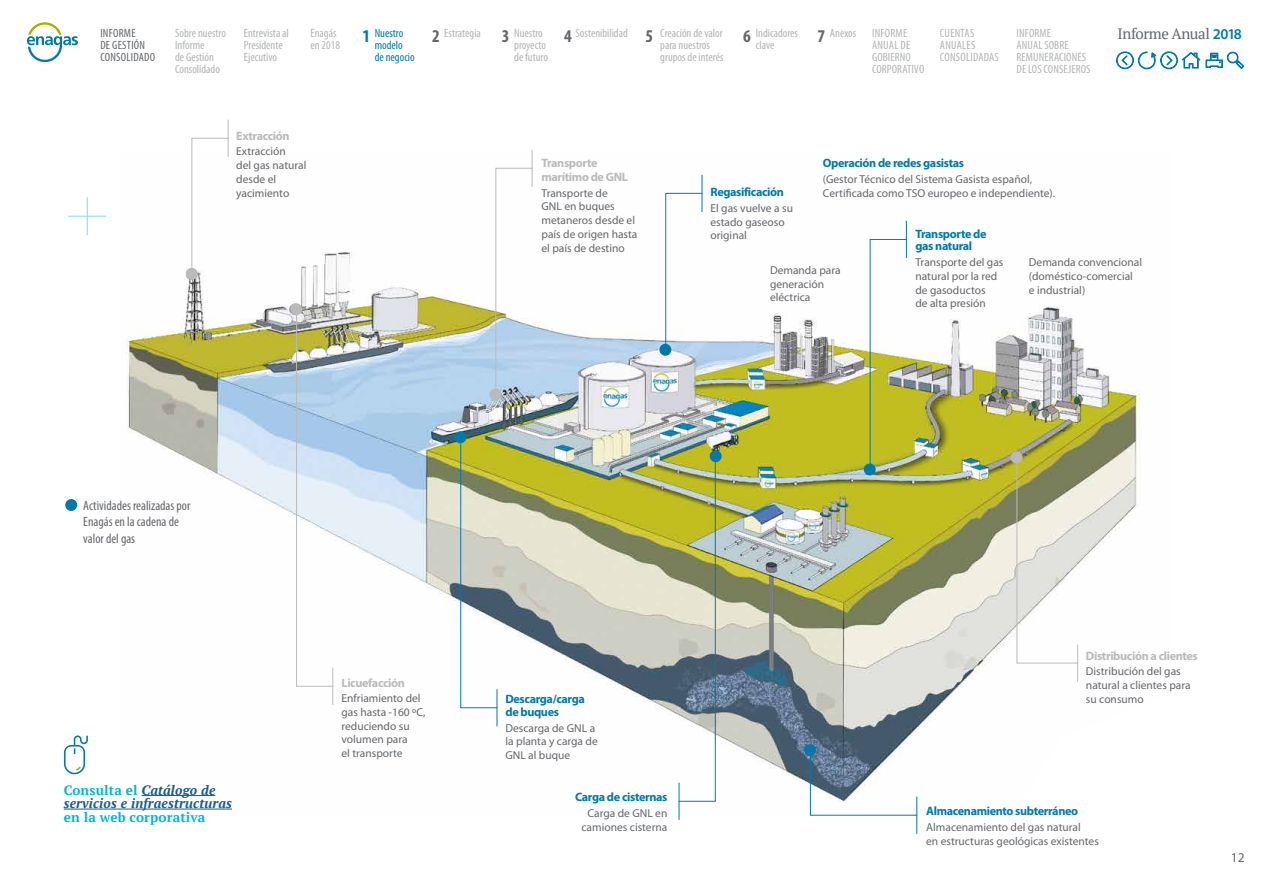
<style>
.page{position:relative;width:1276px;height:893px;background:#fff}
.page>*{position:absolute;margin:0;border:0;box-sizing:border-box;transform-origin:0 0}
.t1{font:700 condensed 18px "Myriad Pro";color:#63666a}
.t2{font:700 condensed 18px "Myriad Pro";color:#007aae}
.t3{font:15px "Enagas PT Serif";letter-spacing:-.025em;color:#63666a}
.t4{font:condensed 13.5px/16.2px "Myriad Pro";color:#63666a}
.t5{font:italic 700 13.5px/13.5px "Enagas PT Serif";letter-spacing:.01em;color:#165b9a}
.t6{font:700 13.5px "Enagas PT Serif";letter-spacing:.01em;color:#00b5e2}
.t7{font:13.5px "Myriad Pro";color:#63666a}
.t8{font:700 12.15px/12.6px "Myriad Pro";letter-spacing:-.03em;color:#007aae}
.t9{font:700 12.15px/14.5px "Myriad Pro";letter-spacing:-.03em;color:#b9babc}
.t10{font:condensed 12px/12px "Myriad Pro";color:#b1b3b5}
.t11{font:condensed 12px/12px "Myriad Pro";letter-spacing:.02em;color:#63666a}
.t12{font:condensed 12px/12px "Myriad Pro";letter-spacing:.02em;color:#b1b3b5}
.t13{font:condensed 12px/12px "Myriad Pro";color:#007aae}
.t14{font:11.55px/13.8px "Myriad Pro";color:#63666a}
.s1{font-family:"Myriad Pro";font-weight:600;color:#007aae}
.s2{font-style:normal;color:#00b5e2}
</style>
<div class="page">
<hr style="left:87px;top:197px;width:1px;height:38px;background:#80daf0">
<hr style="left:68px;top:216px;width:38px;height:1px;background:#80daf0">
<svg style="left:1116px;top:51px;width:128px;height:19px"></svg>
<svg style="left:27px;top:22px;width:51px;height:40px"></svg>
<img style="left:121px;top:153px;width:1021px;height:663px">
<div style="left:186px;top:268px;width:12px;height:12px;background:#b9babc;border-radius:50%"></div>
<div style="left:290px;top:303px;width:12px;height:12px;background:#b9babc;border-radius:50%"></div>
<div style="left:489px;top:389px;width:12px;height:12px;background:#b9babc;border-radius:50%"></div>
<div style="left:1010px;top:451px;width:12px;height:12px;background:#b9babc;border-radius:50%"></div>
<div style="left:454px;top:431px;width:12px;height:12px;background:#007aae;border-radius:50%"></div>
<div style="left:659px;top:344px;width:12px;height:12px;background:#007aae;border-radius:50%"></div>
<div style="left:709px;top:450px;width:12px;height:12px;background:#007aae;border-radius:50%"></div>
<div style="left:804px;top:744px;width:12px;height:12px;background:#007aae;border-radius:50%"></div>
<div style="left:863px;top:463px;width:12px;height:12px;background:#007aae;border-radius:50%"></div>
<div style="left:65px;top:499px;width:12px;height:12px;background:#007aae;border-radius:50%"></div>
<hr style="left:228px;top:120px;width:1px;height:37px;background:#b9babc">
<svg style="left:191px;top:137px;width:38px;height:132px"></svg>
<hr style="left:332px;top:668px;width:1px;height:37px;background:#b9babc">
<svg style="left:296px;top:310px;width:38px;height:377px"></svg>
<hr style="left:532px;top:150px;width:1px;height:37px;background:#b9babc">
<svg style="left:495px;top:167px;width:38px;height:226px"></svg>
<hr style="left:1077px;top:644px;width:1px;height:38px;background:#b9babc">
<svg style="left:1016px;top:460px;width:62px;height:204px"></svg>
<hr style="left:701px;top:175px;width:1px;height:37px;background:#007aae">
<svg style="left:665px;top:193px;width:38px;height:155px"></svg>
<hr style="left:496px;top:689px;width:1px;height:37px;background:#007aae">
<svg style="left:460px;top:443px;width:38px;height:265px"></svg>
<hr style="left:678px;top:783px;width:1px;height:37px;background:#007aae">
<img style="left:678px;top:456px;width:38px;height:346px">
<hr style="left:916px;top:797px;width:1px;height:37px;background:#007aae">
<svg style="left:809px;top:749px;width:109px;height:67px"></svg>
<hr style="left:906px;top:221px;width:1px;height:37px;background:#007aae">
<svg style="left:869px;top:239px;width:38px;height:228px"></svg>
<hr style="left:142px;top:795px;width:73px;height:1px;background:#165b9a">
<hr style="left:64px;top:809px;width:168px;height:1px;background:#165b9a">
<svg style="left:64px;top:735px;width:24px;height:39px"></svg>
<p class="t13" style="left:375px;top:27px;width:30px">Nuestro</p>
<p class="t3" style="left:1117px;top:24px;width:126px">Informe Anual <span class="s1">2018</span></p>
<p class="t13" style="left:375px;top:39px;width:42px">modelo de negocio</p>
<p class="t10" style="left:175px;top:27px;width:52px">Sobre nuestro<br>Informe<br>de Gestión<br>Consolidado</p>
<p class="t10" style="left:444px;top:27px;width:38px">Estrategia</p>
<p class="t10" style="left:514px;top:27px;width:35px">Nuestro proyecto de futuro</p>
<p class="t10" style="left:575px;top:27px;width:54px">Sostenibilidad</p>
<p class="t10" style="left:660px;top:27px;width:65px">Creación de valor para nuestros grupos de interés</p>
<p class="t10" style="left:756px;top:27px;width:44px">Indicadores clave</p>
<p class="t10" style="left:872px;top:27px;width:54px">INFORME<br>ANUAL DE<br>GOBIERNO<br>CORPORATIVO</p>
<p class="t10" style="left:1016px;top:27px;width:76px">INFORME<br>ANUAL SOBRE<br>REMUNERACIONES<br>DE LOS CONSEJEROS</p>
<p class="t10" style="left:244px;top:27px;width:47px">Entrevista al<br>Presidente<br>Ejecutivo</p>
<p class="t11" style="left:100px;top:27px;width:56px">INFORME<br>DE GESTIÓN<br>CONSOLIDADO</p>
<p class="t10" style="left:830px;top:27px;width:28px">Anexos</p>
<p class="t12" style="left:940px;top:27px;width:61px">CUENTAS<br>ANUALES<br>CONSOLIDADAS</p>
<p class="t10" style="left:310px;top:27px;width:31px">Enagás en 2018</p>
<h1 class="t2" style="left:363px;top:24px;width:9px">1</h1>
<h1 class="t1" style="left:432px;top:24px;width:9px">2</h1>
<h1 class="t1" style="left:502px;top:24px;width:9px">3</h1>
<h1 class="t1" style="left:564px;top:24px;width:9px">4</h1>
<h1 class="t1" style="left:645px;top:24px;width:9px">5</h1>
<h1 class="t1" style="left:743px;top:24px;width:9px">6</h1>
<h1 class="t1" style="left:817px;top:24px;width:9px">7</h1>
<p class="t9" style="left:236px;top:129px;width:55px">Extracción</p>
<p class="t14" style="left:236px;top:144px;width:72px">Extracción<br>del gas natural desde el yacimiento</p>
<p class="t4" style="left:83px;top:498px;width:109px">Actividades realizadas por<br>Enagás en la cadena de valor del gas</p>
<p class="t5" style="left:64px;top:783px;width:170px"><span class="s2">Consulta el</span> Catálogo de servicios e infraestructuras</p>
<p class="t6" style="left:64px;top:808px;width:143px">en la web corporativa</p>
<p class="t9" style="left:341px;top:675px;width:65px">Licuefacción</p>
<p class="t14" style="left:341px;top:691px;width:85px">Enfriamiento del gas hasta -160 ºC, reduciendo su volumen para<br>el transporte</p>
<p class="t9" style="left:541px;top:155px;width:88px">Transporte marítimo de GNL</p>
<p class="t14" style="left:541px;top:186px;width:97px">Transporte de<br>GNL en buques metaneros desde el país de origen hasta el país de destino</p>
<p class="t8" style="left:823px;top:157px;width:143px">Operación de redes gasistas</p>
<p class="t14" style="left:823px;top:172px;width:234px">(Gestor Técnico del Sistema Gasista español,<br>Certificada como TSO europeo e independiente).</p>
<p class="t8" style="left:915px;top:227px;width:73px">Transporte de gas natural</p>
<p class="t14" style="left:915px;top:255px;width:89px">Transporte del gas natural por la red de gasoductos<br>de alta presión</p>
<p class="t8" style="left:710px;top:186px;width:75px">Regasificación</p>
<p class="t14" style="left:710px;top:201px;width:84px">El gas vuelve a su estado gaseoso original</p>
<p class="t14" style="left:1029px;top:255px;width:115px">Demanda convencional (doméstico-comercial<br>e industrial)</p>
<p class="t14" style="left:770px;top:263px;width:72px">Demanda para generación eléctrica</p>
<p class="t8" style="left:505px;top:693px;width:81px">Descarga/carga de buques</p>
<p class="t14" style="left:505px;top:721px;width:94px">Descarga de GNL a la planta y carga de<br>GNL al buque</p>
<p class="t8" style="left:575px;top:791px;width:94px">Carga de cisternas</p>
<p class="t14" style="left:581px;top:806px;width:87px;text-align:center">Carga de GNL en camiones cisterna</p>
<p class="t9" style="left:1086px;top:648px;width:113px">Distribución a clientes</p>
<p class="t14" style="left:1086px;top:664px;width:106px">Distribución del gas natural a clientes para su consumo</p>
<p class="t8" style="left:926px;top:805px;width:153px">Almacenamiento subterráneo</p>
<p class="t14" style="left:926px;top:820px;width:174px">Almacenamiento del gas natural<br>en estructuras geológicas existentes</p>
<p class="t7" style="left:1230px;top:849px;width:15px">12</p>
</div>
